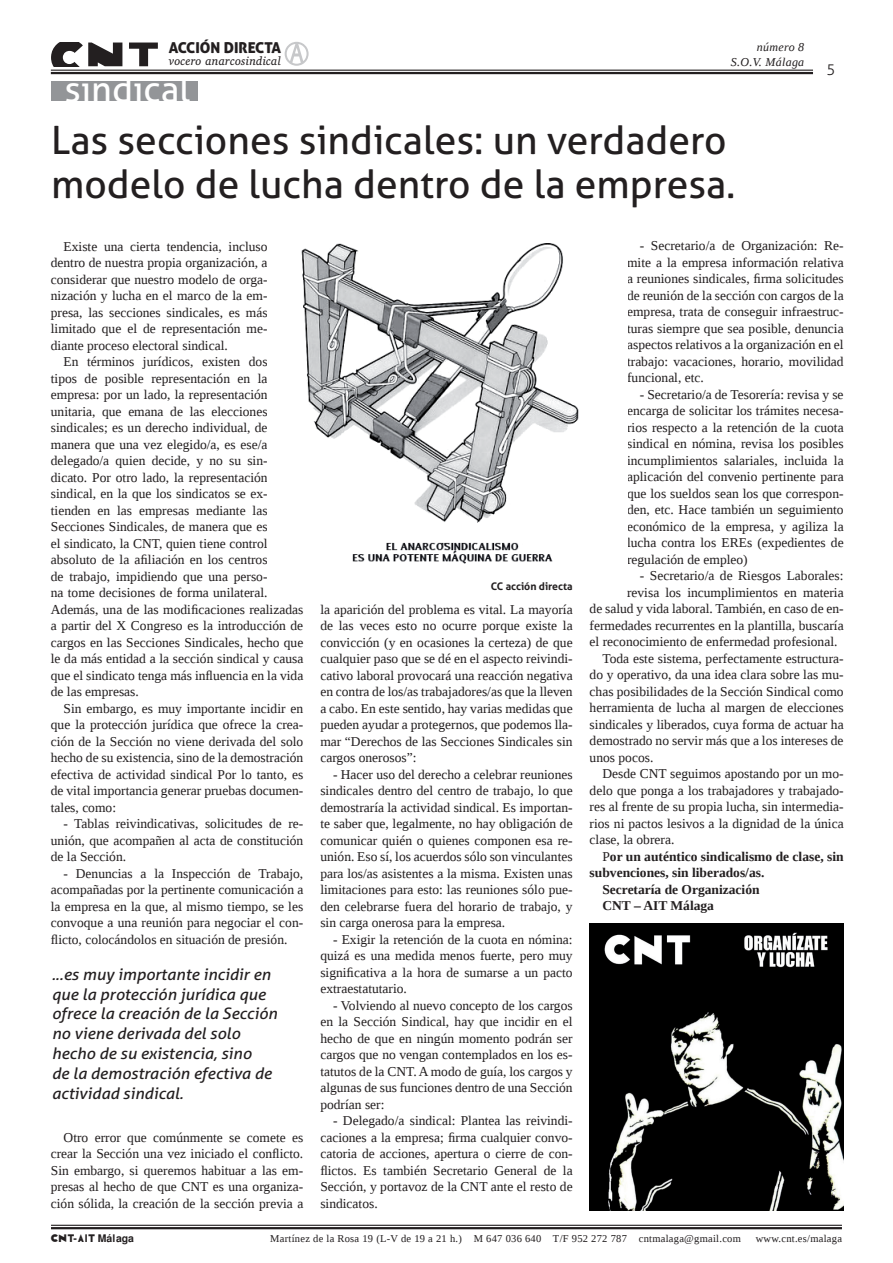
<style>
.page{position:relative;width:893px;height:1263px;background:#fff}
.page>*{position:absolute;margin:0;border:0;box-sizing:border-box;transform-origin:0 0}
.t1{font:39px/43.5px "Aller";color:#231f20}
.t2{font:36px "Aller";color:#fff}
.t3{font:italic 15.9px/19.8px "Aller";color:#231f20;scale:1.04 1}
.t4{font:15px "Aller Display";color:#231f20}
.t5{font:300 15px "Aller";color:#231f20}
.t6{font:13.5px/16.5px "Liberation Serif";color:#231f20;text-align:justify}
.t7{font:700 13.5px "Liberation Serif";color:#231f20}
.t8{font:12px "Apparatus SIL Italic";letter-spacing:.015em;color:#231f20}
.t9{font:italic 12px/15px "Liberation Serif";letter-spacing:.025em;color:#231f20;text-align:right}
.t10{font:10.5px "Liberation Serif";letter-spacing:.025em;color:#231f20}
.t11{font:700 10.5px "Aller";color:#231f20}
.t12{font:10.5px "libertaria CNT";letter-spacing:.06em;color:#231f20}
.s1{font-weight:400}
</style>
<div class="page">
<hr style="left:51px;top:1227px;width:791px;height:2px;background:#231f20">
<hr style="left:51px;top:1225px;width:791px;height:1px;background:#231f20">
<svg style="left:285px;top:42px;width:24px;height:24px"></svg>
<hr style="left:51px;top:72px;width:762px;height:2px;background:#231f20">
<hr style="left:51px;top:70px;width:762px;height:1px;background:#231f20">
<svg style="left:51px;top:43px;width:71px;height:23px"></svg>
<svg style="left:129px;top:43px;width:29px;height:23px"></svg>
<img style="left:301px;top:243px;width:278px;height:321px">
<img style="left:590px;top:924px;width:254px;height:287px">
<div style="left:52px;top:81px;width:146px;height:19px;background:#939598"></div>
<p class="t4" style="left:169px;top:38px;width:114px">ACCIÓN DIRECTA</p>
<p class="t8" style="left:169px;top:55px;width:114px">vocero anarcosindical</p>
<h2 class="t2" style="left:65px;top:67px;width:127px">sindical</h2>
<p class="t9" style="left:731px;top:39px;width:75px">número 8<br>S.O.V. Málaga</p>
<h1 class="t1" style="left:51px;top:119px;width:686px">Las secciones sindicales: un verdadero modelo de lucha dentro de la empresa.</h1>
<p class="t5" style="left:827px;top:60px;width:10px">5</p>
<p class="t6" style="left:51px;top:238px;width:218px;text-indent:13px">Existe una cierta tendencia, incluso dentro de nuestra propia organización, a considerar que nuestro modelo de orga&shy;nización y lucha en el marco de la em&shy;presa, las secciones sindicales, es más limitado que el de representación me&shy;diante proceso electoral sindical.</p>
<p class="t6" style="left:51px;top:353px;width:254px;text-align:left;text-indent:13px">En términos jurídicos, existen dos<br>tipos de posible representación en la empresa: por un lado, la representación unitaria, que emana de las elecciones sindicales; es un derecho individual, de manera que una vez elegido/a, es ese/a delegado/a quien decide, y no su sin&shy;dicato. Por otro lado, la representación sindical, en la que los sindicatos se ex&shy;tienden en las empresas mediante las Secciones Sindicales, de manera que es<br>el sindicato, la CNT, quien tiene control absoluto de la afiliación en los centros<br>de trabajo, impidiendo que una perso-<br>na tome decisiones de forma unilateral.<br>Además, una de las modificaciones realizadas a partir del X Congreso es la introducción de cargos en las Secciones Sindicales, hecho que le da más entidad a la sección sindical y causa que el sindicato tenga más influencia en la vida de las empresas.</p>
<p class="t6" style="left:51px;top:700px;width:254px;text-indent:13px">Sin embargo, es muy importante incidir en que la protección jurídica que ofrece la crea&shy;ción de la Sección no viene derivada del solo hecho de su existencia, sino de la demostración efectiva de actividad sindical Por lo tanto, es de vital importancia generar pruebas documen&shy;tales, como:</p>
<p class="t6" style="left:51px;top:815px;width:254px;text-indent:13px">- Tablas reivindicativas, solicitudes de re&shy;unión, que acompañen al acta de constitución de la Sección.</p>
<p class="t6" style="left:51px;top:865px;width:254px;text-indent:13px">- Denuncias a la Inspección de Trabajo, acompañadas por la pertinente comunicación a la empresa en la que, al mismo tiempo, se les convoque a una reunión para negociar el con&shy;flicto, colocándolos en situación de presión.</p>
<p class="t3" style="left:52px;top:964px;width:218px">...es muy importante incidir en que la protección jurídica que ofrece la creación de la Sección no viene derivada del solo hecho de su existencia, sino<br>de la demostración efectiva de actividad sindical.</p>
<p class="t6" style="left:51px;top:1129px;width:254px;text-indent:13px">Otro error que comúnmente se comete es crear la Sección una vez iniciado el conflicto.<br>Sin embargo, si queremos habituar a las em&shy;presas al hecho de que CNT es una organiza&shy;ción sólida, la creación de la sección previa a</p>
<p class="t11" style="left:491px;top:580px;width:83px">CC acción directa</p>
<p class="t6" style="left:320px;top:601px;width:254px">la aparición del problema es vital. La mayoría de las veces esto no ocurre porque existe la convicción (y en ocasiones la certeza) de que cualquier paso que se dé en el aspecto reivindi&shy;cativo laboral provocará una reacción negativa en contra de los/as trabajadores/as que la lleven a cabo. En este sentido, hay varias medidas que pueden ayudar a protegernos, que podemos lla&shy;mar “Derechos de las Secciones Sindicales sin cargos onerosos”:</p>
<p class="t6" style="left:320px;top:766px;width:254px;text-indent:13px">- Hacer uso del derecho a celebrar reuniones sindicales dentro del centro de trabajo, lo que demostraría la actividad sindical. Es importan&shy;te saber que, legalmente, no hay obligación de comunicar quién o quienes componen esa re&shy;unión. Eso sí, los acuerdos sólo son vinculantes para los/as asistentes a la misma. Existen unas limitaciones para esto: las reuniones sólo pue&shy;den celebrarse fuera del horario de trabajo, y sin carga onerosa para la empresa.</p>
<p class="t6" style="left:320px;top:931px;width:254px;text-indent:13px">- Exigir la retención de la cuota en nómina: quizá es una medida menos fuerte, pero muy significativa a la hora de sumarse a un pacto extraestatutario.</p>
<p class="t6" style="left:320px;top:997px;width:254px;text-indent:13px">- Volviendo al nuevo concepto de los cargos en la Sección Sindical, hay que incidir en el hecho de que en ningún momento podrán ser cargos que no vengan contemplados en los es&shy;tatutos de la CNT. A modo de guía, los cargos y algunas de sus funciones dentro de una Sección podrían ser:</p>
<p class="t6" style="left:320px;top:1112px;width:254px;text-indent:13px">- Delegado/a sindical: Plantea las reivindi&shy;caciones a la empresa; firma cualquier convo&shy;catoria de acciones, apertura o cierre de con&shy;flictos. Es también Secretario General de la Sección, y portavoz de la CNT ante el resto de sindicatos.</p>
<p class="t6" style="left:627px;top:238px;width:218px;text-indent:13px">- Secretario/a de Organización: Re&shy;mite a la empresa información relativa a reuniones sindicales, firma solicitudes de reunión de la sección con cargos de la empresa, trata de conseguir infraestruc&shy;turas siempre que sea posible, denuncia aspectos relativos a la organización en el trabajo: vacaciones, horario, movilidad funcional, etc.</p>
<p class="t6" style="left:627px;top:386px;width:218px;text-indent:13px">- Secretario/a de Tesorería: revisa y se encarga de solicitar los trámites necesa&shy;rios respecto a la retención de la cuota sindical en nómina, revisa los posibles incumplimientos salariales, incluida la aplicación del convenio pertinente para que los sueldos sean los que correspon&shy;den, etc. Hace también un seguimiento económico de la empresa, y agiliza la lucha contra los EREs (expedientes de regulación de empleo)</p>
<p class="t6" style="left:640px;top:568px;width:205px">- Secretario/a de Riesgos Laborales:</p>
<p class="t6" style="left:627px;top:584px;width:218px">revisa los incumplimientos en materia</p>
<p class="t6" style="left:590px;top:601px;width:256px">de salud y vida laboral. También, en caso de en-</p>
<p class="t6" style="left:590px;top:617px;width:256px">fermedades recurrentes en la plantilla, buscaría</p>
<p class="t6" style="left:590px;top:634px;width:249px">el reconocimiento de enfermedad profesional.</p>
<p class="t6" style="left:602px;top:650px;width:243px">Toda este sistema, perfectamente estructura-</p>
<p class="t6" style="left:590px;top:667px;width:255px">do y operativo, da una idea clara sobre las mu-</p>
<p class="t6" style="left:590px;top:683px;width:255px">chas posibilidades de la Sección Sindical como</p>
<p class="t6" style="left:590px;top:700px;width:256px">herramienta de lucha al margen de elecciones</p>
<p class="t6" style="left:590px;top:716px;width:255px">sindicales y liberados, cuya forma de actuar ha</p>
<p class="t6" style="left:590px;top:733px;width:255px">demostrado no servir más que a los intereses de</p>
<p class="t6" style="left:590px;top:749px;width:65px">unos pocos.</p>
<p class="t6" style="left:602px;top:766px;width:243px">Desde CNT seguimos apostando por un mo-</p>
<p class="t6" style="left:590px;top:782px;width:255px">delo que ponga a los trabajadores y trabajado-</p>
<p class="t6" style="left:590px;top:799px;width:255px">res al frente de su propia lucha, sin intermedia-</p>
<p class="t6" style="left:590px;top:815px;width:255px">rios ni pactos lesivos a la dignidad de la única</p>
<p class="t6" style="left:590px;top:832px;width:86px">clase, la obrera.</p>
<p class="t7" style="left:602px;top:847px;width:243px"><span class="s1">P</span>or un auténtico sindicalismo de clase, sin</p>
<p class="t7" style="left:590px;top:864px;width:176px">subvenciones, sin liberados/as.</p>
<p class="t7" style="left:602px;top:880px;width:159px">Secretaría de Organización</p>
<p class="t7" style="left:602px;top:897px;width:113px">CNT – AIT Málaga</p>
<p class="t12" style="left:51px;top:1229px;width:85px">CNT-AIT Málaga</p>
<p class="t10" style="left:270px;top:1231px;width:472px">Martínez de la Rosa 19 (L-V de 19 a 21 h.) M 647 036 640 T/F 952 272 787 cntmalaga@gmail.com</p>
<p class="t10" style="left:756px;top:1231px;width:88px">www.cnt.es/malaga</p>
</div>
